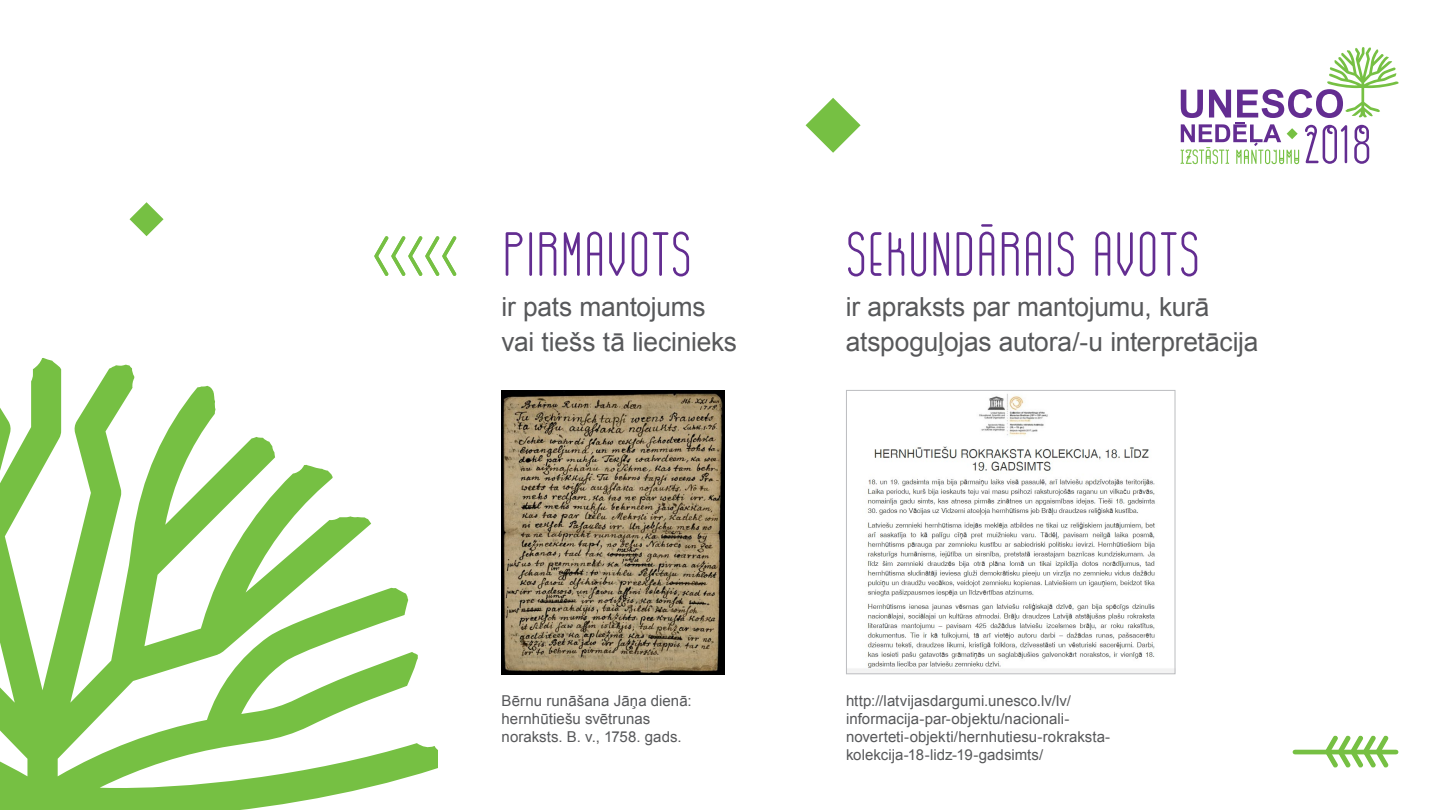
<style>
.page{position:relative;width:1441px;height:810px;background:#fff}
.page>*{position:absolute;margin:0;border:0;box-sizing:border-box;transform-origin:0 0}
.t1{font:62.4px "GOGOIA";letter-spacing:-.005em;color:#632d91}
.t2{font:26.25px/34.5px "Arial";letter-spacing:-.01em;color:#57585a}
.t3{font:15px/18px "Arial";color:#57585a}
</style>
<div class="page">
<svg style="left:1180px;top:47px;width:218px;height:117px"></svg>
<img style="left:501px;top:390px;width:223px;height:284px">
<svg style="left:1325px;top:735px;width:65px;height:33px"></svg>
<hr style="left:1294px;top:750px;width:101px;height:4px;background:#76c043">
<img style="left:848px;top:394px;width:325px;height:278px">
<div style="left:846px;top:390px;width:329px;height:284px;border:1px solid #bcbdc0"></div>
<svg style="left:374px;top:236px;width:83px;height:40px"></svg>
<svg style="left:0;top:358px;width:438px;height:452px"></svg>
<svg style="left:129px;top:202px;width:34px;height:34px"></svg>
<svg style="left:805px;top:98px;width:55px;height:55px"></svg>
<h1 class="t1" style="left:501px;top:222px;width:191px">PIRMAVOTS</h1>
<h1 class="t1" style="left:845px;top:222px;width:355px">SEKUNDĀRAIS AVOTS</h1>
<h2 class="t2" style="left:501px;top:290px;width:237px">ir pats mantojums vai tiešs tā liecinieks</h2>
<h2 class="t2" style="left:845px;top:290px;width:414px">ir apraksts par mantojumu, kurā atspoguļojas autora/-u interpretācija</h2>
<p class="t3" style="left:501px;top:692px;width:192px">Bērnu runāšana Jāņa dienā: hernhūtiešu svētrunas noraksts. B. v., 1758. gads.</p>
<p class="t3" style="left:846px;top:692px;width:266px">http://latvijasdargumi.unesco.lv/lv/ informacija-par-objektu/nacionali&shy;noverteti-objekti/hernhutiesu-rokraksta&shy;kolekcija-18-lidz-19-gadsimts/</p>
</div>
